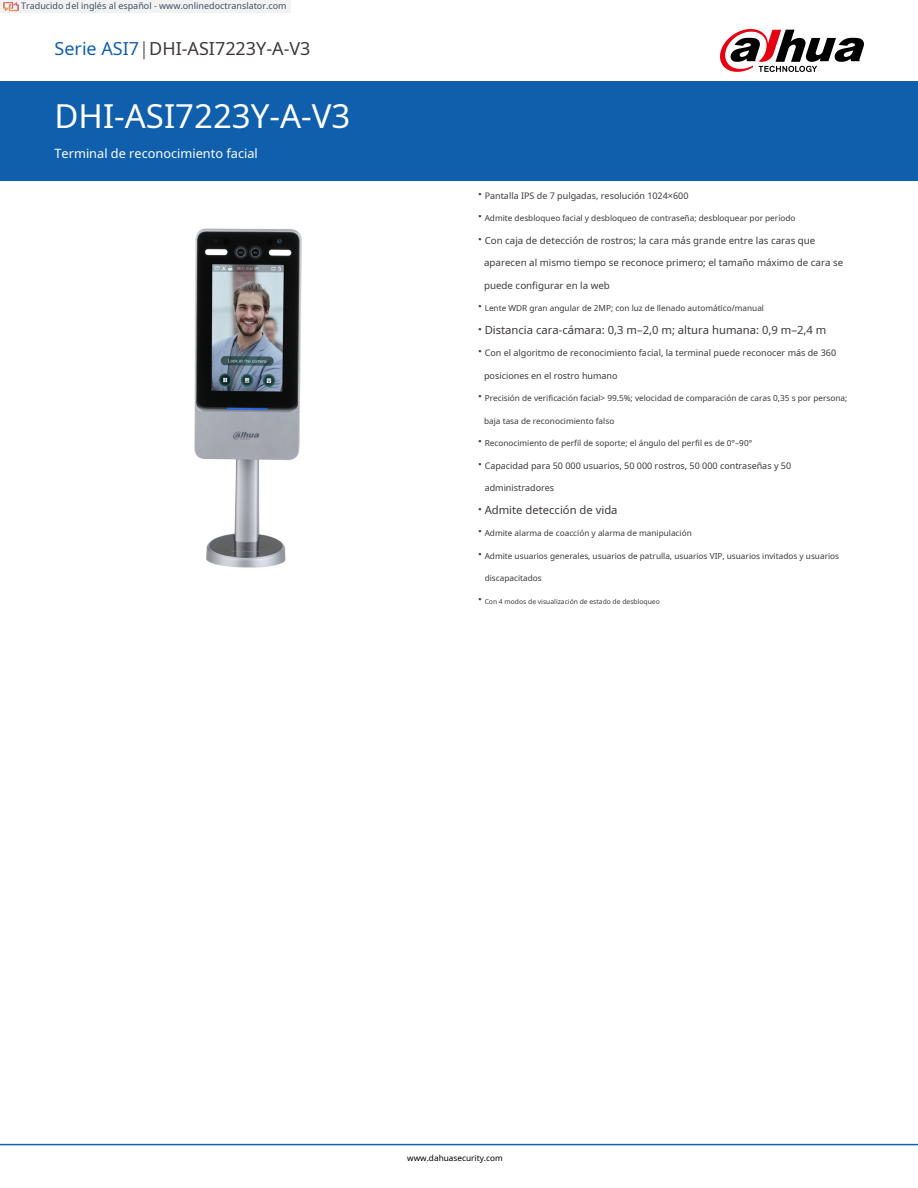
<style>
.page{position:relative;width:918px;height:1188px;background:#fff}
.page>*{position:absolute;margin:0;border:0;box-sizing:border-box;transform-origin:0 0}
.t1{font:33px "Noto Sans";color:#fff}
.t2{font:18px "Noto Sans";color:#3e3a39}
.t3{font:12.75px "Noto Sans";color:#fff}
.t4{font:11.25px "Noto Sans";color:#3e3a39}
.t5{font:9.75px "Noto Sans";color:#3e3a39}
.t6{font:9px "Noto Sans";color:#3e3a39}
.t7{font:9px "Noto Sans";color:rgb(15 43 70/.8)}
.t8{font:8.25px "Noto Sans";color:#3e3a39}
.t9{font:8.25px "Noto Sans";color:#000}
.t10{font:6.75px "Noto Sans";color:#3e3a39}
.s1{color:#0f5fad}
.s2{color:#656464}
.s3{font-weight:700;font-size:13.5px}
</style>
<div class="page">
<div style="left:0;top:81px;width:918px;height:100px;background:#0f5fad"></div>
<hr style="left:0;top:1144px;width:918px;height:1px;background:#0f5fad">
<svg style="left:720px;top:29px;width:144px;height:43px"></svg>
<img style="left:194px;top:228px;width:108px;height:340px">
<div style="left:0;top:0;width:291px;height:14px;background:#f2f2f2"></div>
<img style="left:4px;top:2px;width:15px;height:12px">
<p class="t7" style="left:21px;top:-1px;width:267px">Traducido del inglés al español - www.onlinedoctranslator.com</p>
<h2 class="t2" style="left:55px;top:36px;width:258px"><span class="s1">Serie ASI7</span><span class="s2">|</span>DHI-ASI7223Y-A-V3</h2>
<h1 class="t1" style="left:55px;top:93px;width:297px">DHI-ASI7223Y-A-V3</h1>
<h3 class="t3" style="left:55px;top:145px;width:205px">Terminal de reconocimiento facial</h3>
<p class="t6" style="left:478px;top:189px;width:212px"><span class="s3">·</span> Pantalla IPS de 7 pulgadas, resolución 1024×600</p>
<p class="t8" style="left:478px;top:213px;width:319px"><span class="s3">·</span> Admite desbloqueo facial y desbloqueo de contraseña; desbloquear por período</p>
<p class="t5" style="left:478px;top:233px;width:339px"><span class="s3">·</span> Con caja de detección de rostros; la cara más grande entre las caras que</p>
<p class="t5" style="left:484px;top:256px;width:361px">aparecen al mismo tiempo se reconoce primero; el tamaño máximo de cara se</p>
<p class="t5" style="left:484px;top:278px;width:127px">puede configurar en la web</p>
<p class="t8" style="left:478px;top:303px;width:288px"><span class="s3">·</span> Lente WDR gran angular de 2MP; con luz de llenado automático/manual</p>
<h3 class="t4" style="left:478px;top:322px;width:350px"><span class="s3">·</span> Distancia cara-cámara: 0,3 m–2,0 m; altura humana: 0,9 m–2,4 m</h3>
<p class="t6" style="left:478px;top:347px;width:360px"><span class="s3">·</span> Con el algoritmo de reconocimiento facial, la terminal puede reconocer más de 360</p>
<p class="t6" style="left:484px;top:369px;width:135px">posiciones en el rostro humano</p>
<p class="t8" style="left:478px;top:393px;width:371px"><span class="s3">·</span> Precisión de verificación facial&gt; 99.5%; velocidad de comparación de caras 0,35 s por persona;</p>
<p class="t8" style="left:484px;top:415px;width:132px">baja tasa de reconocimiento falso</p>
<p class="t8" style="left:478px;top:438px;width:276px"><span class="s3">·</span> Reconocimiento de perfil de soporte; el ángulo del perfil es de 0°–90°</p>
<p class="t6" style="left:478px;top:459px;width:315px"><span class="s3">·</span> Capacidad para 50 000 usuarios, 50 000 rostros, 50 000 contraseñas y 50</p>
<p class="t6" style="left:485px;top:482px;width:71px">administradores</p>
<h3 class="t4" style="left:478px;top:502px;width:141px"><span class="s3">·</span> Admite detección de vida</h3>
<p class="t8" style="left:478px;top:528px;width:215px"><span class="s3">·</span> Admite alarma de coacción y alarma de manipulación</p>
<p class="t8" style="left:478px;top:550px;width:363px"><span class="s3">·</span> Admite usuarios generales, usuarios de patrulla, usuarios VIP, usuarios invitados y usuarios</p>
<p class="t8" style="left:485px;top:573px;width:59px">discapacitados</p>
<p class="t10" style="left:478px;top:597px;width:183px"><span class="s3">·</span> Con 4 modos de visualización de estado de desbloqueo</p>
<p class="t9" style="left:407px;top:1152px;width:97px">www.dahuasecurity.com</p>
</div>
